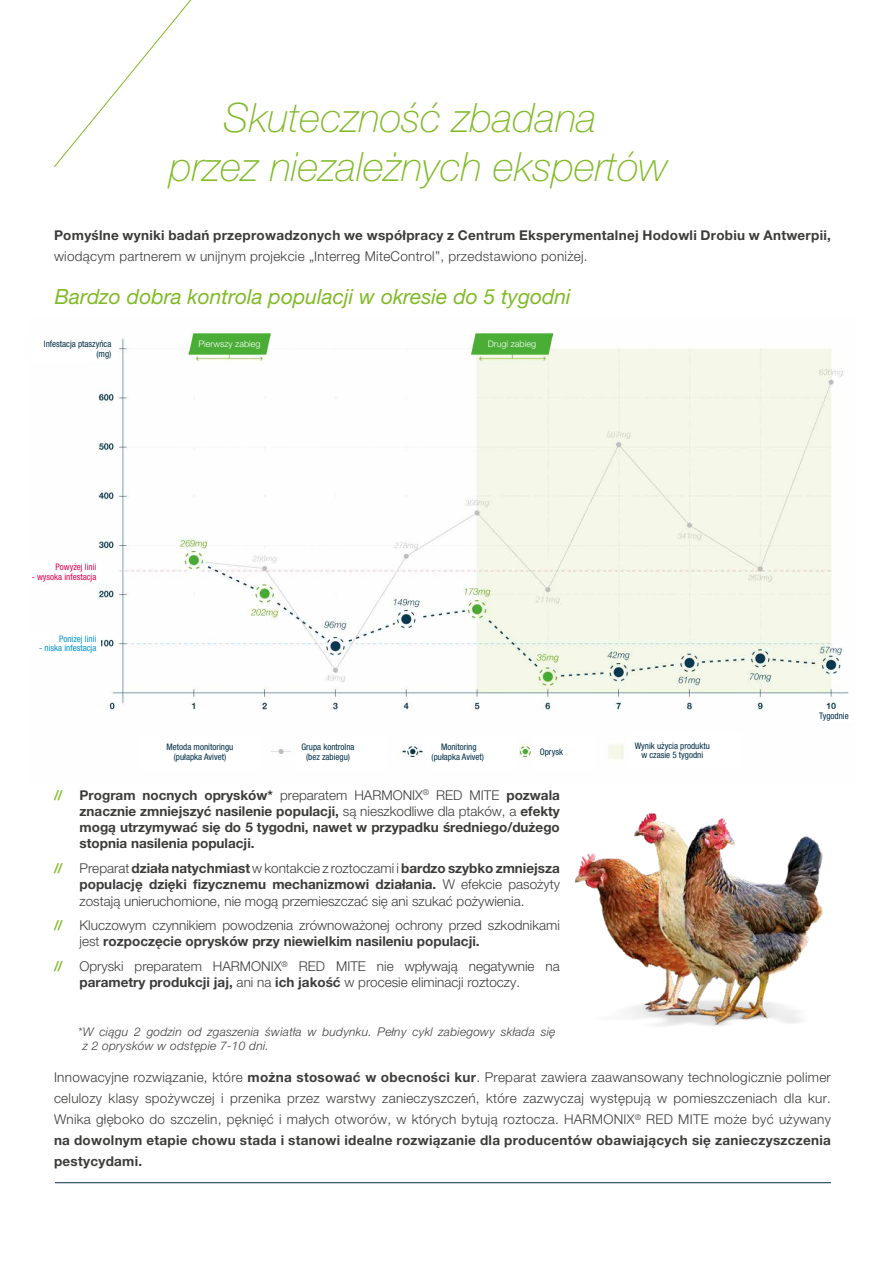
<style>
.page{position:relative;width:885px;height:1263px;background:#fff}
.page>*{position:absolute;margin:0;border:0;box-sizing:border-box;transform-origin:0 0}
.t1{font:italic 100 40.5px/48.6px "Helvetica Neue LT Pro";color:#80ba27;text-align:center}
.t2{font:italic 21px "Helvetica Neue LT Pro";color:#80ba27}
.t3{font:300 13.5px/21px "Helvetica Neue LT Pro";color:#3c3c3b;text-align:justify}
.t4{font:700 13.5px/16.2px "Helvetica Neue LT Pro";letter-spacing:.02em;color:#3c3c3b;text-align:justify}
.t5{font:300 13.5px "Helvetica Neue LT Pro";letter-spacing:.02em;color:#3c3c3b}
.t6{font:500 13.5px "Helvetica Neue LT Pro";color:#80ba27}
.t7{font:italic 300 12px/14.4px "Helvetica Neue LT Pro";letter-spacing:.02em;color:#3c3c3b}
.t8{font:condensed 9px/9.8px "Helvetica Neue LT Pro";color:#002e46;text-align:center}
.t9{font:condensed 9px "Helvetica Neue LT Pro";color:#e5004b}
.t10{font:condensed 9px "Helvetica Neue LT Pro";color:#0093cf}
.t11{font:300 9px "Helvetica Neue LT Pro";color:#fff}
.s1{font-weight:300}
.s2{font-weight:700}
</style>
<div class="page">
<hr style="left:55px;top:1182px;width:775px;height:1px;background:#002e46">
<svg style="left:54px;top:0;width:138px;height:167px"></svg>
<img style="left:575px;top:813px;width:248px;height:213px">
<img style="left:43px;top:332px;width:806px;height:428px">
<svg style="left:189px;top:333px;width:82px;height:22px;background:#57b345"></svg>
<svg style="left:471px;top:333px;width:82px;height:22px;background:#57b345"></svg>
<div style="left:31px;top:337px;width:85px;height:24px;background:#fff"></div>
<div style="left:16px;top:559px;width:85px;height:25px;background:#fff"></div>
<div style="left:16px;top:631px;width:85px;height:24px;background:#fff"></div>
<div style="left:140px;top:735px;width:119px;height:34px;background:#fff"></div>
<div style="left:296px;top:735px;width:90px;height:34px;background:#fff"></div>
<div style="left:425px;top:735px;width:90px;height:34px;background:#fff"></div>
<div style="left:629px;top:733px;width:112px;height:34px;background:#fff"></div>
<div style="left:815px;top:709px;width:37px;height:14px;background:#fff"></div>
<div style="left:534px;top:735px;width:60px;height:34px;background:#fff"></div>
<h1 class="t1" style="left:169px;top:93px;width:499px">Skuteczność zbadana<br>przez niezależnych ekspertów</h1>
<p class="t4" style="left:54px;top:226px;width:778px">Pomyślne wyniki badań przeprowadzonych we współpracy z Centrum Eksperymentalnej Hodowli Drobiu w Antwerpii,</p>
<p class="t5" style="left:54px;top:247px;width:535px">wiodącym partnerem w unijnym projekcie „Interreg MiteControl”, przedstawiono poniżej.</p>
<h2 class="t2" style="left:55px;top:284px;width:517px">Bardzo dobra kontrola populacji w okresie do 5 tygodni</h2>
<p class="t8" style="left:44px;top:339px;width:69px">Infestacja ptaszyńca</p>
<p class="t11" style="left:198px;top:339px;width:64px">Pierwszy zabieg</p>
<p class="t11" style="left:487px;top:339px;width:50px">Drugi zabieg</p>
<p class="t8" style="left:96px;top:349px;width:17px">(mg)</p>
<p class="t9" style="left:56px;top:561px;width:42px">Powyżej linii</p>
<p class="t9" style="left:32px;top:571px;width:66px">- wysoka infestacja</p>
<p class="t10" style="left:59px;top:633px;width:39px">Poniżej linii</p>
<p class="t10" style="left:39px;top:643px;width:59px">- niska infestacja</p>
<p class="t8" style="left:166px;top:742px;width:68px">Metoda monitoringu (pułapka Avivet)</p>
<p class="t8" style="left:301px;top:742px;width:55px">Grupa kontrolna (bez zabiegu)</p>
<p class="t8" style="left:431px;top:742px;width:54px">Monitoring (pułapka Avivet)</p>
<p class="t8" style="left:634px;top:740px;width:77px">Wynik użycia produktu w czasie 5 tygodni</p>
<p class="t8" style="left:539px;top:747px;width:25px">Oprysk</p>
<p class="t6" style="left:54px;top:787px;width:10px">//</p>
<p class="t4" style="left:80px;top:787px;width:482px">Program nocnych oprysków* <span class="s1">preparatem HARMONIX</span><sup>®</sup> <span class="s1">RED MITE</span> pozwala znacznie zmniejszyć nasilenie populacji, <span class="s1">są nieszkodliwe dla ptaków, a</span> efekty mogą utrzymywać się do 5 tygodni, nawet w przypadku średniego/dużego stopnia nasilenia populacji.</p>
<p class="t6" style="left:54px;top:860px;width:10px">//</p>
<p class="t3" style="left:80px;top:860px;width:482px;line-height:16.2px">Preparat <span class="s2">działa natychmiast</span> w kontakcie z roztoczami i <span class="s2">bardzo szybko zmniejsza populację dzięki fizycznemu mechanizmowi działania.</span> W efekcie pasożyty zostają unieruchomione, nie mogą przemieszczać się ani szukać pożywienia.</p>
<p class="t6" style="left:54px;top:917px;width:10px">//</p>
<p class="t3" style="left:80px;top:917px;width:482px;line-height:16.2px">Kluczowym czynnikiem powodzenia zrównoważonej ochrony przed szkodnikami jest <span class="s2">rozpoczęcie oprysków przy niewielkim nasileniu populacji.</span></p>
<p class="t6" style="left:54px;top:958px;width:10px">//</p>
<p class="t3" style="left:80px;top:958px;width:482px;line-height:16.2px">Opryski preparatem HARMONIX<sup>®</sup> RED MITE nie wpływają negatywnie na <span class="s2">parametry produkcji jaj,</span> ani na <span class="s2">ich jakość</span> w procesie eliminacji roztoczy.</p>
<p class="t7" style="left:83px;top:1024px;width:474px;text-indent:-4px">*W ciągu 2 godzin od zgaszenia światła w budynku. Pełny cykl zabiegowy składa się z 2 oprysków w odstępie 7-10 dni.</p>
<p class="t8" style="left:819px;top:711px;width:31px">Tygodnie</p>
<p class="t3" style="left:54px;top:1066px;width:778px">Innowacyjne rozwiązanie, które <span class="s2">można stosować w obecności kur</span>. Preparat zawiera zaawansowany technologicznie polimer celulozy klasy spożywczej i przenika przez warstwy zanieczyszczeń, które zazwyczaj występują w pomieszczeniach dla kur.<br>Wnika głęboko do szczelin, pęknięć i małych otworów, w których bytują roztocza. HARMONIX<sup>®</sup> RED MITE może być używany <span class="s2">na dowolnym etapie chowu stada i stanowi idealne rozwiązanie dla producentów obawiających się zanieczyszczenia pestycydami.</span></p>
</div>
